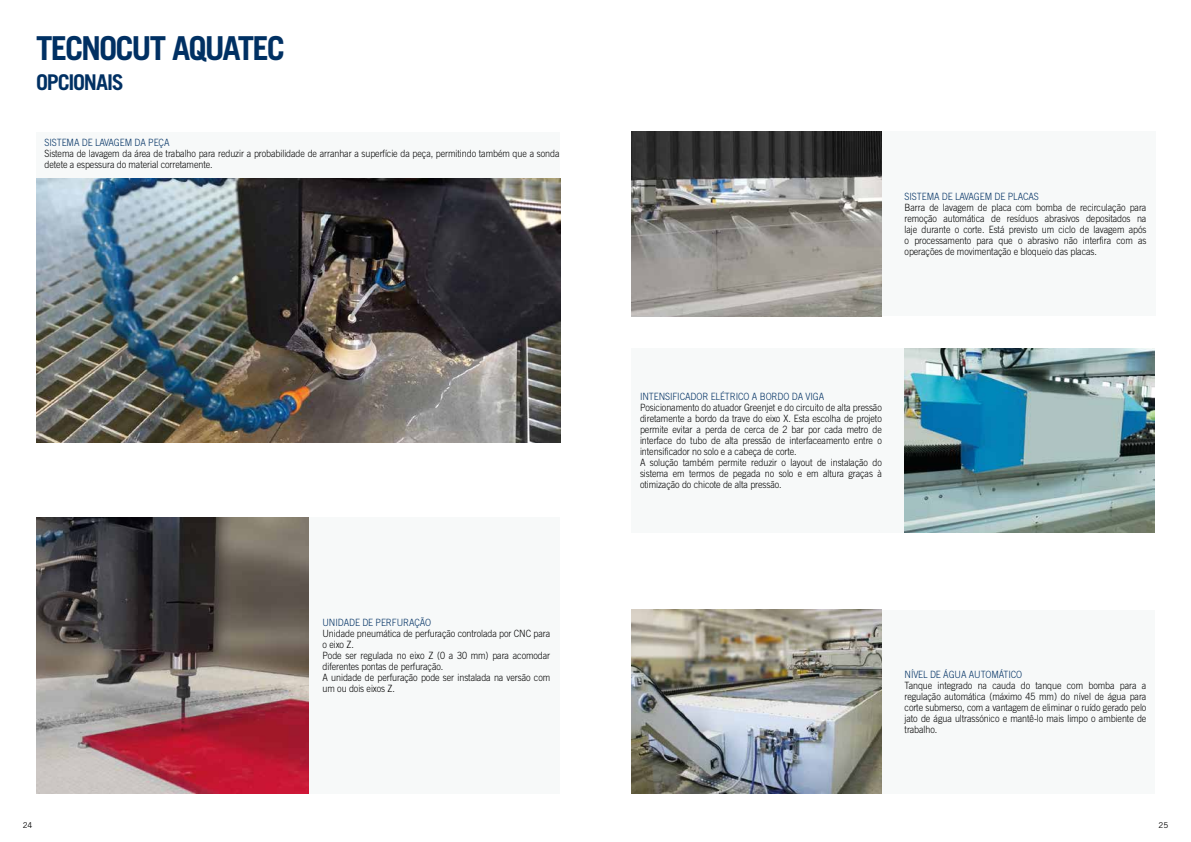
<style>
.page{position:relative;width:1191px;height:842px;background:#fff}
.page>*{position:absolute;margin:0;border:0;box-sizing:border-box;transform-origin:0 0}
.t1{font:700 33px "Trade Gothic LT Std";letter-spacing:-.065em;color:#003063}
.t2{font:700 21.7px "Trade Gothic LT Std";letter-spacing:-.06em;color:#003063}
.t3{font:300 10px/11px "Trade Gothic LT Std";letter-spacing:-.01em;color:#000;scale:.9 1}
.t4{font:300 10px "Trade Gothic LT Std";letter-spacing:-.01em;color:#003063;scale:.9 1}
.t5{font:8px "Trade Gothic LT Std";color:#000}
</style>
<div class="page">
<div style="left:37px;top:132px;width:523px;height:310px;background:#f7f9f9"></div>
<div style="left:36px;top:517px;width:523px;height:277px;background:#f7f9f9"></div>
<img style="left:36px;top:517px;width:272px;height:277px">
<img style="left:36px;top:179px;width:524px;height:263px">
<div style="left:632px;top:132px;width:523px;height:184px;background:#f7f9f9"></div>
<img style="left:631px;top:132px;width:251px;height:184px">
<div style="left:631px;top:349px;width:524px;height:184px;background:#f7f9f9"></div>
<img style="left:904px;top:349px;width:251px;height:184px">
<div style="left:631px;top:610px;width:524px;height:184px;background:#f7f9f9"></div>
<img style="left:631px;top:609px;width:251px;height:185px">
<h1 class="t1" style="left:36px;top:28px;width:251px">TECNOCUT AQUATEC</h1>
<h2 class="t2" style="left:36px;top:69px;width:89px">OPCIONAIS</h2>
<p class="t4" style="left:45px;top:137px;width:140px">SISTEMA DE LAVAGEM DA PEÇA</p>
<p class="t3" style="left:45px;top:148px;width:574px">Sistema de lavagem da área de trabalho para reduzir a probabilidade de arranhar a superfície da peça, permitindo também que a sonda detete a espessura do material corretamente.</p>
<p class="t4" style="left:322px;top:617px;width:122px">UNIDADE DE PERFURAÇÃO</p>
<p class="t3" style="left:322px;top:628px;width:254px">Unidade pneumática de perfuração controlada por CNC para o eixo Z.<br>Pode ser regulada no eixo Z (0 a 30 mm) para acomodar diferentes pontas de perfuração.<br>A unidade de perfuração pode ser instalada na versão com um ou dois eixos Z.</p>
<p class="t4" style="left:904px;top:191px;width:151px">SISTEMA DE LAVAGEM DE PLACAS</p>
<p class="t3" style="left:904px;top:202px;width:270px;text-align:justify">Barra de lavagem de placa com bomba de recirculação para remoção automática de resíduos abrasivos depositados na laje durante o corte. Está previsto um ciclo de lavagem após o processamento para que o abrasivo não interfira com as operações de movimentação e bloqueio das placas.</p>
<p class="t4" style="left:640px;top:391px;width:206px">INTENSIFICADOR ELÉTRICO A BORDO DA VIGA</p>
<p class="t3" style="left:640px;top:402px;width:270px">Posicionamento do atuador Greenjet e do circuito de alta pressão diretamente a bordo da trave do eixo X. Esta escolha de projeto permite evitar a perda de cerca de 2 bar por cada metro de interface do tubo de alta pressão de interfaceamento entre o intensificador no solo e a cabeça de corte.<br>A solução também permite reduzir o layout de instalação do sistema em termos de pegada no solo e em altura graças à otimização do chicote de alta pressão.</p>
<p class="t4" style="left:904px;top:668px;width:132px">NÍVEL DE ÁGUA AUTOMÁTICO</p>
<p class="t3" style="left:904px;top:680px;width:270px;text-align:justify">Tanque integrado na cauda do tanque com bomba para a regulação automática (máximo 45 mm) do nível de água para corte submerso, com a vantagem de eliminar o ruído gerado pelo jato de água ultrassónico e mantê-lo mais limpo o ambiente de trabalho.</p>
<p class="t5" style="left:23px;top:820px;width:11px">24</p>
<p class="t5" style="left:1158px;top:820px;width:11px">25</p>
</div>
